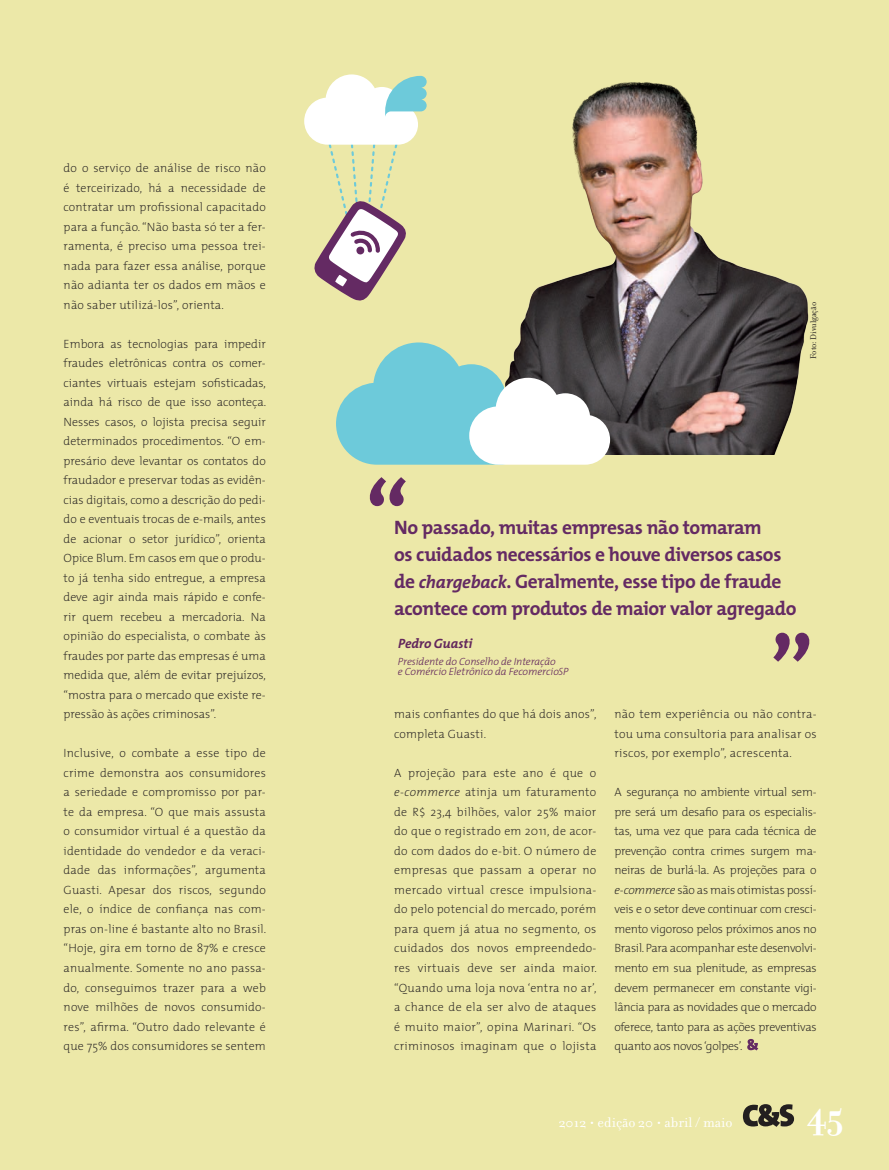
<style>
.page{position:relative;width:889px;height:1170px;background:#fff}
.page>*{position:absolute;margin:0;border:0;box-sizing:border-box;transform-origin:0 0}
.t1{font:700 90px "The Mix";color:#642a63}
.t2{font:700 37.5px "Filosofia OT";color:#fff}
.t3{font:700 19.5px/27px "The Mix";letter-spacing:-.02em;color:#642a63}
.t4{font:15px "Filosofia OT";color:#fff}
.t5{font:italic 700 13.5px "The Mix";letter-spacing:-.01em;color:#63275c}
.t6{font:200 12px/19.5px "The Mix";letter-spacing:.015em;color:#231f20;text-align:justify}
.t7{font:italic 300 10.5px/10.5px "The Mix";letter-spacing:-.01em;color:#63275c}
.t8{font:9px "Filosofia OT";letter-spacing:-.01em;color:#231f20}
.s1{font-style:italic;font-size:18px}
.s2{font-style:italic}
</style>
<div class="page">
<div style="left:0;top:0;width:889px;height:1169px;background:#ece8a8"></div>
<img style="left:520px;top:82px;width:289px;height:373px">
<svg style="left:747px;top:1039px;width:11px;height:11px"></svg>
<svg style="left:304px;top:74px;width:122px;height:227px"></svg>
<svg style="left:336px;top:342px;width:274px;height:122px;background:#9fc7c5"></svg>
<svg style="left:743px;top:1104px;width:51px;height:22px"></svg>
<p class="t6" style="left:64px;top:158px;width:204px">do o serviço de análise de risco não é terceirizado, há a necessidade de contratar um profissional capacitado para a função. “Não basta só ter a fer&shy;ramenta, é preciso uma pessoa trei&shy;nada para fazer essa análise, porque não adianta ter os dados em mãos e não saber utilizá-los”, orienta.</p>
<p class="t6" style="left:64px;top:333px;width:204px">Embora as tecnologias para impedir fraudes eletrônicas contra os comer&shy;ciantes virtuais estejam sofisticadas, ainda há risco de que isso aconteça.<br>Nesses casos, o lojista precisa seguir determinados procedimentos. “O em&shy;presário deve levantar os contatos do fraudador e preservar todas as evidên&shy;cias digitais, como a descrição do pedi&shy;do e eventuais trocas de e-mails, antes de acionar o setor jurídico”, orienta Opice Blum. Em casos em que o produ&shy;to já tenha sido entregue, a empresa deve agir ainda mais rápido e confe&shy;rir quem recebeu a mercadoria. Na opinião do especialista, o combate às fraudes por parte das empresas é uma medida que, além de evitar prejuízos, “mostra para o mercado que existe re&shy;pressão às ações criminosas”.</p>
<p class="t6" style="left:64px;top:743px;width:204px">Inclusive, o combate a esse tipo de crime demonstra aos consumidores a seriedade e compromisso por par&shy;te da empresa. “O que mais assusta o consumidor virtual é a questão da identidade do vendedor e da veraci&shy;dade das informações”, argumenta Guasti. Apesar dos riscos, segundo ele, o índice de confiança nas com&shy;pras on-line é bastante alto no Brasil. “Hoje, gira em torno de 87% e cresce anualmente. Somente no ano passa&shy;do, conseguimos trazer para a web nove milhões de novos consumido&shy;res”, afirma. “Outro dado relevante é que 75% dos consumidores se sentem</p>
<p class="t8" style="left:808px;top:358px;width:58px;rotate:-90deg">Foto: Divulgação</p>
<p class="t1" style="left:365px;top:439px;width:45px">“</p>
<p class="t3" style="left:394px;top:513px;width:404px">No passado, muitas empresas não tomaram<br>os cuidados necessários e houve diversos casos de <span class="s1">chargeback</span>. Geralmente, esse tipo de fraude acontece com produtos de maior valor agregado</p>
<p class="t5" style="left:398px;top:632px;width:75px">Pedro Guasti</p>
<p class="t7" style="left:398px;top:655px;width:172px">Presidente do Conselho de Interação<br>e Comércio Eletrônico da FecomercioSP</p>
<p class="t6" style="left:394px;top:704px;width:204px">mais confiantes do que há dois anos”, completa Guasti.</p>
<p class="t6" style="left:394px;top:762px;width:204px">A projeção para este ano é que o <span class="s2">e-commerce</span> atinja um faturamento de R$ 23,4 bilhões, valor 25% maior do que o registrado em 2011, de acor&shy;do com dados do e-bit. O número de empresas que passam a operar no mercado virtual cresce impulsiona&shy;do pelo potencial do mercado, porém para quem já atua no segmento, os cuidados dos novos empreendedo&shy;res virtuais deve ser ainda maior. “Quando uma loja nova ‘entra no ar’, a chance de ela ser alvo de ataques é muito maior”, opina Marinari. “Os criminosos imaginam que o lojista</p>
<p class="t1" style="left:813px;top:699px;width:45px;rotate:-180deg">“</p>
<p class="t6" style="left:614px;top:704px;width:204px">não tem experiência ou não contra&shy;tou uma consultoria para analisar os riscos, por exemplo”, acrescenta.</p>
<p class="t6" style="left:614px;top:782px;width:204px">A segurança no ambiente virtual sem&shy;pre será um desafio para os especialis&shy;tas, uma vez que para cada técnica de prevenção contra crimes surgem ma&shy;neiras de burlá-la. As projeções para o <span class="s2">e-commerce</span> são as mais otimistas possí&shy;veis e o setor deve continuar com cresci&shy;mento vigoroso pelos próximos anos no Brasil. Para acompanhar este desenvolvi&shy;mento em sua plenitude, as empresas devem permanecer em constante vigi&shy;lância para as novidades que o mercado oferece, tanto para as ações preventivas quanto aos novos ‘golpes’.</p>
<p class="t4" style="left:559px;top:1113px;width:175px">2012 • edição 20 • abril / maio</p>
<p class="t2" style="left:806px;top:1091px;width:39px">45</p>
</div>
